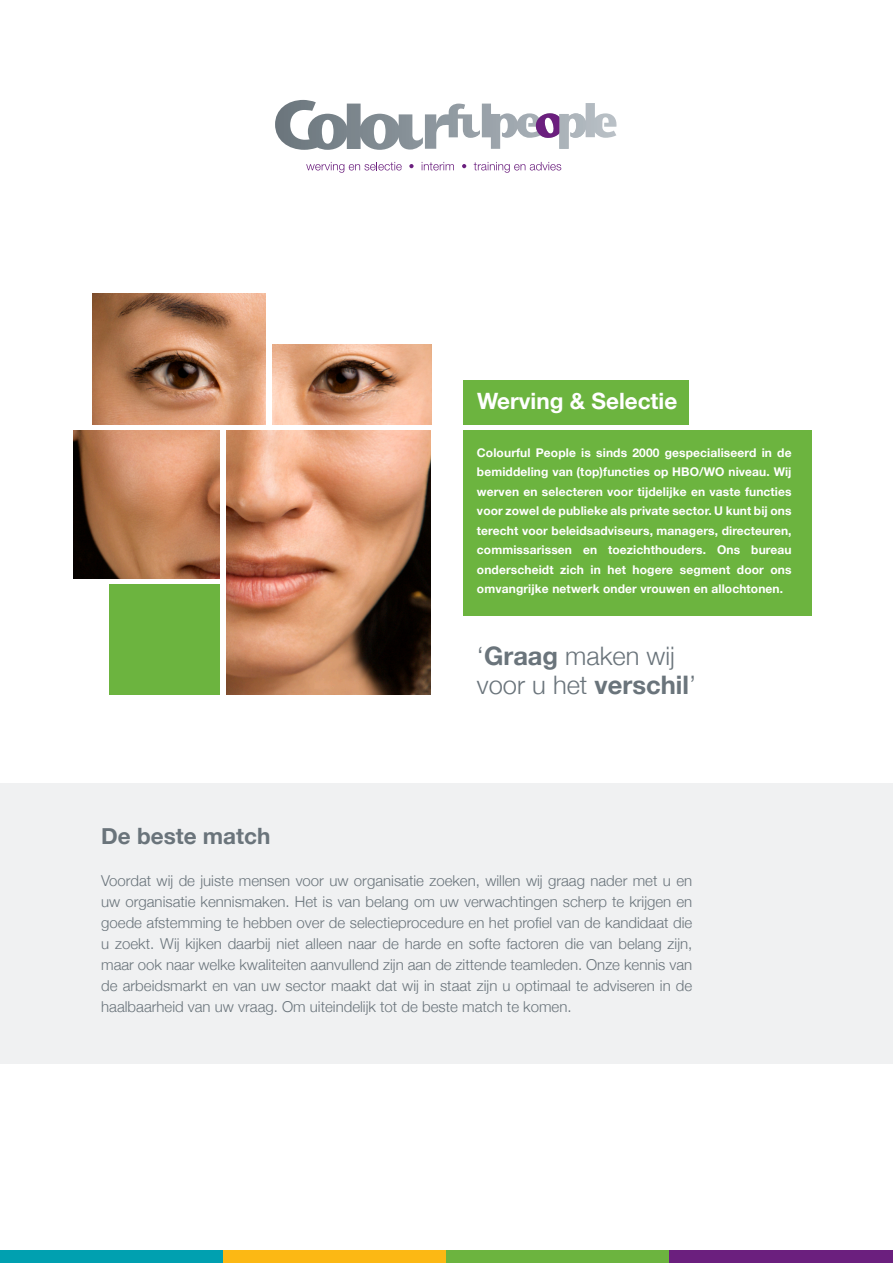
<style>
.page{position:relative;width:893px;height:1263px;background:#fff}
.page>*{position:absolute;margin:0;border:0;box-sizing:border-box;transform-origin:0 0}
.t1{font:300 25.5px/28.5px "Helvetica Neue";color:#6a747b}
.t2{font:700 22.5px "Helvetica Neue";color:#fff}
.t3{font:700 22.5px "Helvetica Neue";color:#6a747b}
.t4{font:300 15px/21px "Helvetica Neue";color:#6a747b;text-align:justify}
.t5{font:700 12px/19.5px "Helvetica Neue";letter-spacing:.01em;color:#fff;text-align:justify}
.s1{font-weight:700}
</style>
<div class="page">
<div style="left:0;top:783px;width:893px;height:281px;background:#f0f1f2"></div>
<img style="left:93px;top:294px;width:173px;height:131px">
<img style="left:226px;top:430px;width:204px;height:264px">
<div style="left:110px;top:584px;width:110px;height:110px;background:#6cb43f"></div>
<img style="left:272px;top:345px;width:159px;height:80px">
<img style="left:74px;top:430px;width:146px;height:148px">
<div style="left:0;top:1250px;width:223px;height:13px;background:#00a0b0"></div>
<div style="left:223px;top:1250px;width:223px;height:13px;background:#fcb814"></div>
<div style="left:446px;top:1250px;width:224px;height:13px;background:#6cb43f"></div>
<div style="left:670px;top:1250px;width:223px;height:13px;background:#6b1f7e"></div>
<svg style="left:275px;top:100px;width:342px;height:50px"></svg>
<svg style="left:306px;top:162px;width:96px;height:11px"></svg>
<svg style="left:409px;top:164px;width:5px;height:4px"></svg>
<svg style="left:422px;top:162px;width:32px;height:8px"></svg>
<svg style="left:462px;top:164px;width:4px;height:4px"></svg>
<svg style="left:474px;top:162px;width:87px;height:11px"></svg>
<div style="left:463px;top:430px;width:349px;height:186px;background:#6cb43f"></div>
<div style="left:463px;top:380px;width:226px;height:45px;background:#6cb43f"></div>
<p class="t2" style="left:477px;top:387px;width:201px">Werving &amp; Selectie</p>
<p class="t5" style="left:477px;top:442px;width:316px">Colourful People is sinds 2000 gespecialiseerd in de bemiddeling van (top)functies op HBO/WO niveau. Wij werven en selecteren voor tijdelijke en vaste functies voor zowel de publieke als private sector. U kunt bij ons terecht voor beleidsadviseurs, managers, directeuren, commissarissen en toezichthouders. Ons bureau onderscheidt zich in het hogere segment door ons omvangrijke netwerk onder vrouwen en allochtonen.</p>
<p class="t1" style="left:477px;top:641px;width:221px">‘<span class="s1">Graag</span> maken wij voor u het <span class="s1">verschil</span>’</p>
<p class="t3" style="left:101px;top:822px;width:171px">De beste match</p>
<p class="t4" style="left:101px;top:870px;width:593px">Voordat wij de juiste mensen voor uw organisatie zoeken, willen wij graag nader met u en uw organisatie kennismaken. Het is van belang om uw verwachtingen scherp te krijgen en goede afstemming te hebben over de selectieprocedure en het profiel van de kandidaat die u zoekt. Wij kijken daarbij niet alleen naar de harde en softe factoren die van belang zijn, maar ook naar welke kwaliteiten aanvullend zijn aan de zittende teamleden. Onze kennis van de arbeidsmarkt en van uw sector maakt dat wij in staat zijn u optimaal te adviseren in de haalbaarheid van uw vraag. Om uiteindelijk tot de beste match te komen.</p>
</div>
